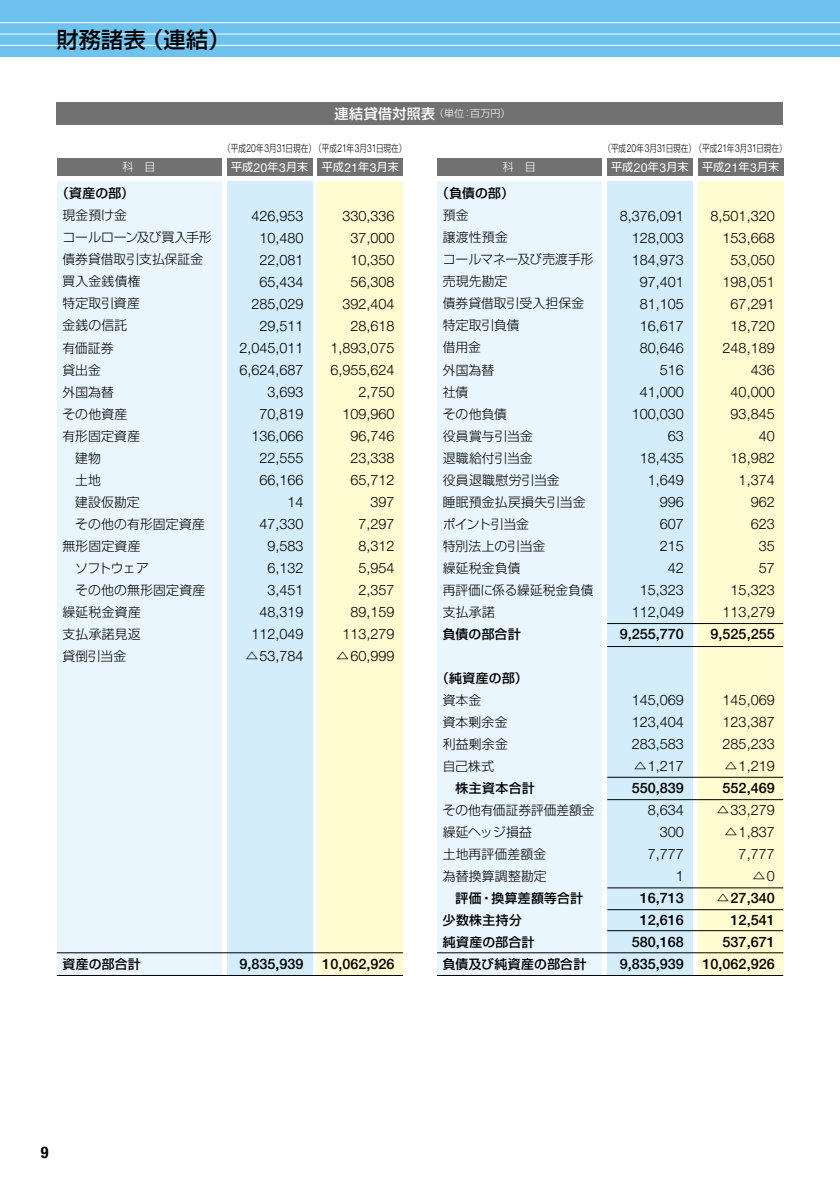
<style>
.page{position:relative;width:840px;height:1191px;background:#fff}
.page>*{position:absolute;margin:0;border:0;box-sizing:border-box;transform-origin:0 0}
.t1{font:500 22px "Shin Go";letter-spacing:.02em;color:#000}
.t2{font:700 condensed 16px "Helvetica Neue";color:#000}
.t3{font:300 14.4px/22px "Helvetica Neue";color:#000;text-align:right}
.t4{font:500 14.4px/22px "Helvetica Neue";color:#000;text-align:right}
.t5{font:300 12.8px/22px "Shin Go";letter-spacing:.01em;color:#000}
.t6{font:500 12.8px/22px "Shin Go";letter-spacing:.03em;color:#000}
.t7{font:300 12.8px "Shin Go";letter-spacing:-.015em;color:#000}
.t8{font:12.8px "Shin Go";color:#000}
.t9{font:11px "Shin Go";color:#fff}
.t10{font:300 11px "Shin Go";color:#fff}
.t11{font:300 10px "Shin Go";letter-spacing:-.01em;color:#000;scale:.76 1}
.t12{font:300 10px "Shin Go";color:#fff}
.s1{font-weight:500;font-size:14px}
.s2{font-family:"Helvetica Neue";font-size:11.2px}
.s3{font-family:"Helvetica Neue";font-size:12.4px}
.s4{font-family:"Shin Go";font-weight:400;font-size:12.8px}
.s5{font-weight:500}
.s6{font-family:"Helvetica Neue";font-weight:300;font-size:14.4px}
</style>
<div class="page">
<div style="left:57px;top:102px;width:725px;height:23px;background:#727172"></div>
<div style="left:437px;top:181px;width:164px;height:794px;background:#eaf6fd"></div>
<div style="left:607px;top:181px;width:85px;height:794px;background:#d3edfb"></div>
<div style="left:697px;top:181px;width:85px;height:794px;background:#fffcd1"></div>
<div style="left:57px;top:181px;width:164px;height:794px;background:#eaf6fd"></div>
<div style="left:317px;top:181px;width:86px;height:794px;background:#fffcd1"></div>
<div style="left:227px;top:181px;width:85px;height:794px;background:#d3edfb"></div>
<div style="left:57px;top:159px;width:164px;height:17px;background:#727172"></div>
<div style="left:227px;top:159px;width:85px;height:17px;background:#727172"></div>
<div style="left:317px;top:159px;width:86px;height:17px;background:#727172"></div>
<div style="left:437px;top:159px;width:164px;height:17px;background:#727172"></div>
<div style="left:607px;top:159px;width:85px;height:17px;background:#727172"></div>
<div style="left:697px;top:159px;width:85px;height:17px;background:#727172"></div>
<hr style="left:57px;top:975px;width:346px;height:1px;background:#000">
<hr style="left:437px;top:975px;width:345px;height:1px;background:#000">
<hr style="left:437px;top:952px;width:345px;height:1px;background:#000">
<hr style="left:607px;top:930px;width:175px;height:1px;background:#000">
<hr style="left:607px;top:646px;width:175px;height:1px;background:#000">
<hr style="left:607px;top:777px;width:175px;height:1px;background:#000">
<hr style="left:607px;top:799px;width:175px;height:1px;background:#000">
<hr style="left:607px;top:887px;width:175px;height:1px;background:#000">
<hr style="left:607px;top:909px;width:175px;height:1px;background:#000">
<hr style="left:607px;top:623px;width:175px;height:1px;background:#000">
<hr style="left:57px;top:952px;width:346px;height:1px;background:#000">
<div style="left:0;top:0;width:839px;height:57px;background:#6ec2ee"></div>
<hr style="left:0;top:34px;width:839px;height:1px;background:#fff">
<hr style="left:0;top:22px;width:839px;height:1px;background:#fff">
<hr style="left:0;top:45px;width:839px;height:1px;background:#fff">
<h1 class="t1" style="left:57px;top:25px;width:175px">財務諸表（連結）</h1>
<p class="t12" style="left:334px;top:107px;width:177px"><span class="s1">連結貸借対照表</span>（単位：百万円）</p>
<p class="t11" style="left:223px;top:142px;width:242px">（平成<span class="s2">20</span>年<span class="s2">3</span>月<span class="s2">31</span>日現在）（平成<span class="s2">21</span>年<span class="s2">3</span>月<span class="s2">31</span>日現在）</p>
<p class="t11" style="left:603px;top:142px;width:242px">（平成<span class="s2">20</span>年<span class="s2">3</span>月<span class="s2">31</span>日現在）（平成<span class="s2">21</span>年<span class="s2">3</span>月<span class="s2">31</span>日現在）</p>
<p class="t10" style="left:122px;top:160px;width:34px">科 目</p>
<p class="t9" style="left:231px;top:160px;width:169px">平成<span class="s3">20</span>年<span class="s3">3</span>月末 平成<span class="s3">21</span>年<span class="s3">3</span>月末</p>
<p class="t6" style="left:56px;top:182px;width:80px">（資産の部）</p>
<p class="t5" style="left:62px;top:204px;width:66px">現金預け金</p>
<p class="t7" style="left:62px;top:229px;width:151px">コールローン及び買入手形</p>
<p class="t5" style="left:62px;top:248px;width:142px">債券貸借取引支払保証金</p>
<p class="t5" style="left:62px;top:270px;width:79px">買入金銭債権</p>
<p class="t5" style="left:62px;top:292px;width:79px">特定取引資産</p>
<p class="t5" style="left:62px;top:314px;width:66px">金銭の信託</p>
<p class="t5" style="left:62px;top:336px;width:53px">有価証券</p>
<p class="t5" style="left:62px;top:358px;width:40px">貸出金</p>
<p class="t5" style="left:62px;top:380px;width:53px">外国為替</p>
<p class="t5" style="left:62px;top:402px;width:66px">その他資産</p>
<p class="t5" style="left:62px;top:424px;width:79px">有形固定資産</p>
<p class="t5" style="left:75px;top:446px;width:27px">建物</p>
<p class="t5" style="left:75px;top:468px;width:27px">土地</p>
<p class="t5" style="left:75px;top:490px;width:66px">建設仮勘定</p>
<p class="t5" style="left:75px;top:512px;width:131px">その他の有形固定資産</p>
<p class="t5" style="left:62px;top:534px;width:80px">無形固定資産</p>
<p class="t5" style="left:75px;top:556px;width:75px">ソフトウェア</p>
<p class="t5" style="left:75px;top:578px;width:131px">その他の無形固定資産</p>
<p class="t5" style="left:62px;top:600px;width:80px">繰延税金資産</p>
<p class="t5" style="left:62px;top:622px;width:80px">支払承諾見返</p>
<p class="t5" style="left:62px;top:644px;width:65px">貸倒引当金</p>
<p class="t3" style="left:239px;top:204px;width:66px">426,953<br>10,480<br>22,081<br>65,434<br>285,029<br>29,511<br>2,045,011<br>6,624,687<br>3,693<br>70,819<br>136,066<br>22,555<br>66,166<br>14<br>47,330<br>9,583<br>6,132<br>3,451<br>48,319<br>112,049 <span class="s4">△</span>53,784</p>
<p class="t3" style="left:330px;top:204px;width:66px">330,336<br>37,000<br>10,350<br>56,308<br>392,404<br>28,618<br>1,893,075<br>6,955,624<br>2,750<br>109,960<br>96,746<br>23,338<br>65,712<br>397<br>7,297<br>8,312<br>5,954<br>2,357<br>89,159<br>113,279 <span class="s4">△</span>60,999</p>
<p class="t6" style="left:62px;top:952px;width:80px">資産の部合計</p>
<p class="t4" style="left:239px;top:953px;width:66px">9,835,939</p>
<p class="t4" style="left:322px;top:953px;width:74px">10,062,926</p>
<p class="t10" style="left:502px;top:160px;width:35px">科 目</p>
<p class="t9" style="left:611px;top:160px;width:169px">平成<span class="s3">20</span>年<span class="s3">3</span>月末 平成<span class="s3">21</span>年<span class="s3">3</span>月末</p>
<p class="t6" style="left:436px;top:182px;width:79px">（負債の部）</p>
<p class="t5" style="left:442px;top:204px;width:152px">預金<br>譲渡性預金<br>コールマネー及び売渡手形売現先勘定<br>債券貸借取引受入担保金特定取引負債<br>借用金<br>外国為替<br>社債<br>その他負債<br>役員賞与引当金<br>退職給付引当金<br>役員退職慰労引当金<br>睡眠預金払戻損失引当金ポイント引当金<br>特別法上の引当金<br>繰延税金負債<br>再評価に係る繰延税金負債支払承諾</p>
<p class="t6" style="left:442px;top:622px;width:80px">負債の部合計</p>
<p class="t6" style="left:436px;top:666px;width:93px">（純資産の部）</p>
<p class="t5" style="left:442px;top:688px;width:67px">資本金<br>資本剰余金利益剰余金自己株式</p>
<p class="t6" style="left:455px;top:776px;width:81px">株主資本合計</p>
<p class="t5" style="left:442px;top:798px;width:153px">その他有価証券評価差額金繰延ヘッジ損益<br>土地再評価差額金<br>為替換算調整勘定</p>
<p class="t6" style="left:442px;top:886px;width:145px;text-indent:13px">評価・換算差額等合計少数株主持分<br>純資産の部合計<br>負債及び純資産の部合計</p>
<p class="t3" style="left:619px;top:204px;width:66px">8,376,091<br>128,003<br>184,973<br>97,401<br>81,105<br>16,617<br>80,646<br>516<br>41,000<br>100,030<br>63<br>18,435<br>1,649<br>996<br>607<br>215<br>42<br>15,323<br>112,049</p>
<p class="t4" style="left:619px;top:623px;width:66px">9,255,770</p>
<p class="t3" style="left:710px;top:204px;width:66px">8,501,320<br>153,668<br>53,050<br>198,051<br>67,291<br>18,720<br>248,189<br>436<br>40,000<br>93,845<br>40<br>18,982<br>1,374<br>962<br>623<br>35<br>57<br>15,323<br>113,279</p>
<p class="t4" style="left:710px;top:623px;width:66px">9,525,255</p>
<p class="t3" style="left:631px;top:688px;width:54px;text-align:justify">145,069<br>123,404<br>283,583 <span class="s4">△</span>1,217<br><span class="s5">550,839</span></p>
<p class="t3" style="left:647px;top:798px;width:38px">8,634<br>300<br>7,777<br>1</p>
<p class="t4" style="left:619px;top:887px;width:66px">16,713<br>12,616<br>580,168<br>9,835,939</p>
<p class="t3" style="left:716px;top:688px;width:60px">145,069<br>123,387<br>285,233 <span class="s4">△</span>1,219<br><span class="s5">552,469 </span><span class="s4">△</span>33,279 <span class="s4">△</span>1,837<br>7,777</p>
<p class="t8" style="left:752px;top:867px;width:24px">△<span class="s6">0</span></p>
<p class="t4" style="left:702px;top:887px;width:74px"><span class="s4">△</span>27,340<br>12,541<br>537,671<br>10,062,926</p>
<p class="t2" style="left:41px;top:1142px;width:9px">9</p>
</div>
